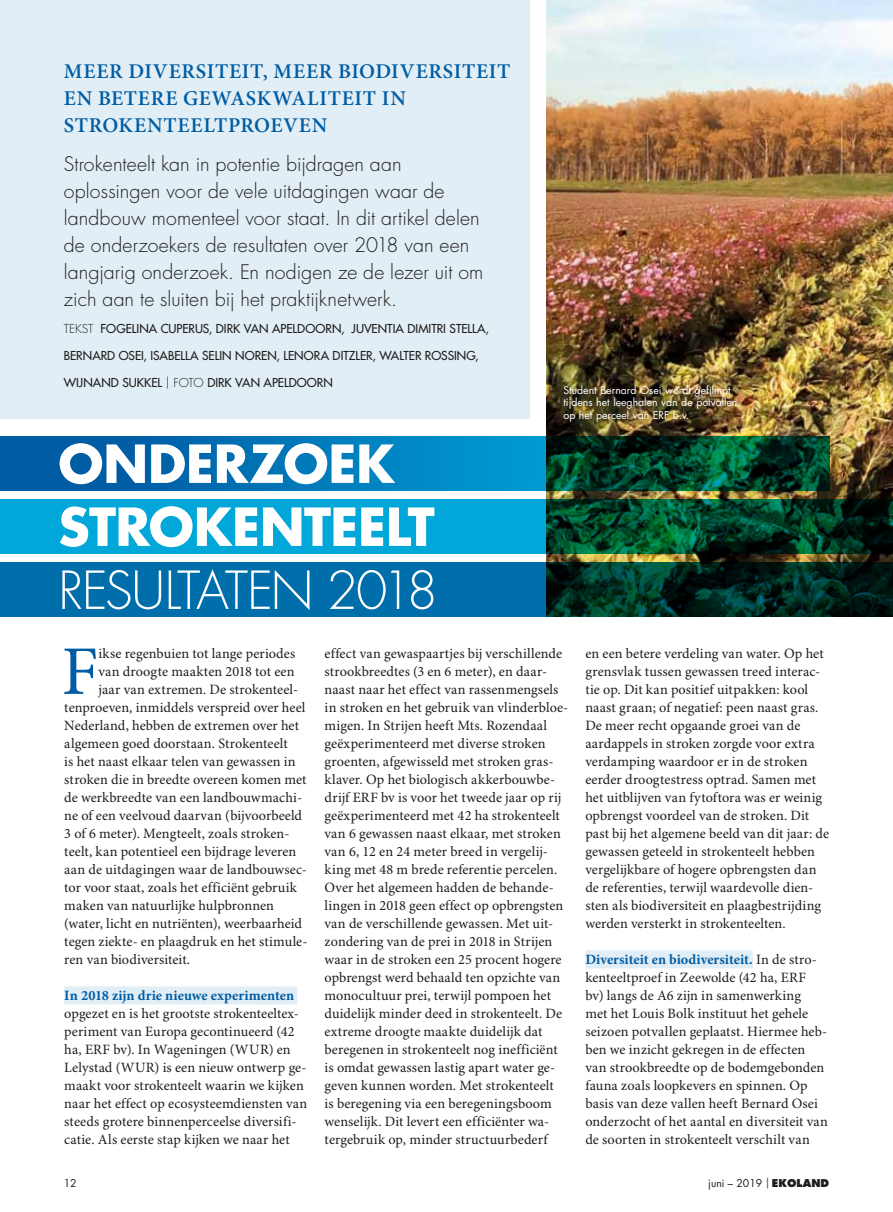
<style>
.page{position:relative;width:893px;height:1212px;background:#fff}
.page>*{position:absolute;margin:0;border:0;box-sizing:border-box;transform-origin:0 0}
.t1{font:69.6px "Minion Pro";color:#005da4}
.t2{font:700 51px/63px "Futura Std";letter-spacing:-.005em;color:#fff}
.t3{font:300 51px "Futura Std";letter-spacing:-.06em;color:#fff}
.t4{font:600 21px/27px "Minion Pro";letter-spacing:.035em;color:#005da4}
.t5{font:300 19.5px/27px "Futura Std";letter-spacing:.01em;color:#1d1d1b}
.t6{font:14.25px/18px "Minion Pro";letter-spacing:.005em;color:#1d1d1b}
.t7{font:700 14.25px "Minion Pro";color:#005da4}
.t8{font:500 12px "Futura Std";color:#1d1d1b}
.t9{font:10.5px/12.6px "Futura Std";color:#fff}
.t10{font:10.5px "Futura Std";color:#1d1d1b}
.s1{font-weight:300}
.s2{font-weight:700;color:#005da4}
.s3{font-weight:500}
.s4{font-weight:800}
</style>
<div class="page">
<div style="left:0;top:0;width:529px;height:419px;background:#e2eef5"></div>
<img style="left:546px;top:0;width:347px;height:562px">
<div style="left:64px;top:986px;width:233px;height:18px;background:#e2eef5"></div>
<div style="left:585px;top:950px;width:168px;height:18px;background:#e2eef5"></div>
<svg style="left:0;top:499px;width:893px;height:54px;background:#007e93"></svg>
<svg style="left:0;top:562px;width:893px;height:54px;background:#005274"></svg>
<svg style="left:0;top:436px;width:829px;height:54px;background:#006285"></svg>
<h3 class="t4" style="left:64px;top:59px;width:448px">MEER DIVERSITEIT, MEER BIODIVERSITEIT<br>EN BETERE GEWASKWALITEIT IN<br>STROKENTEELTPROEVEN</h3>
<p class="t5" style="left:64px;top:151px;width:421px">Strokenteelt kan in potentie bijdragen aan oplossingen voor de vele uitdagingen waar de landbouw momenteel voor staat. In dit artikel delen de onderzoekers de resultaten over 2018 van een langjarig onderzoek. En nodigen ze de lezer uit om zich aan te sluiten bij het praktijknetwerk.</p>
<p class="t8" style="left:64px;top:321px;width:427px"><span class="s1">Tekst</span> FOGELINA CUPERUS, DIRK VAN APELDOORN, JUVENTIA DIMITRI STELLA,</p>
<p class="t8" style="left:64px;top:348px;width:416px">BERNARD OSEI, ISABELLA SELIN NOREN, LENORA DITZLER, WALTER ROSSING,</p>
<p class="t8" style="left:64px;top:375px;width:271px">WIJNAND SUKKEL <span class="s1">| foto</span> DIRK VAN APELDOORN</p>
<h2 class="t2" style="left:58px;top:432px;width:378px">ONDERZOEK<br>STROKENTEELT</h2>
<h2 class="t3" style="left:58px;top:559px;width:381px">resultaten 2018</h2>
<p class="t9" style="left:563px;top:383px;width:176px">Student Bernard Osei wordt gefilmpt tijdens het leeghalen van de potvallen op het perceel van ERF b.v.</p>
<h1 class="t1" style="left:62px;top:630px;width:38px">F</h1>
<p class="t6" style="left:98px;top:645px;width:198px">ikse regenbuien tot lange periodes</p>
<p class="t6" style="left:98px;top:663px;width:198px">van droogte maakten 2018 tot een</p>
<p class="t6" style="left:98px;top:681px;width:201px">jaar van extremen. De strokenteel-</p>
<p class="t6" style="left:64px;top:699px;width:243px">tenproeven, inmiddels verspreid over heel</p>
<p class="t6" style="left:64px;top:717px;width:236px">Nederland, hebben de extremen over het</p>
<p class="t6" style="left:64px;top:735px;width:225px">algemeen goed doorstaan. Strokenteelt</p>
<p class="t6" style="left:64px;top:753px;width:233px">is het naast elkaar telen van gewassen in</p>
<p class="t6" style="left:64px;top:771px;width:244px">stroken die in breedte overeen komen met</p>
<p class="t6" style="left:64px;top:789px;width:239px">de werkbreedte van een landbouwmachi-</p>
<p class="t6" style="left:64px;top:807px;width:239px">ne of een veelvoud daarvan (bijvoorbeeld</p>
<p class="t6" style="left:64px;top:825px;width:227px">3 of 6 meter). Mengteelt, zoals stroken-</p>
<p class="t6" style="left:64px;top:843px;width:233px">teelt, kan potentieel een bijdrage leveren</p>
<p class="t6" style="left:64px;top:861px;width:244px">aan de uitdagingen waar de landbouwsec-</p>
<p class="t6" style="left:64px;top:879px;width:234px">tor voor staat, zoals het efficiënt gebruik</p>
<p class="t6" style="left:64px;top:897px;width:211px">maken van natuurlijke hulpbronnen</p>
<p class="t6" style="left:64px;top:915px;width:239px">(water, licht en nutriënten), weerbaarheid</p>
<p class="t6" style="left:64px;top:933px;width:245px">tegen ziekte- en plaagdruk en het stimule-</p>
<p class="t6" style="left:64px;top:951px;width:127px">ren van biodiversiteit.</p>
<p class="t7" style="left:64px;top:987px;width:231px">In 2018 zijn drie nieuwe experimenten</p>
<p class="t6" style="left:64px;top:1005px;width:245px">opgezet en is het grootste strokenteeltex&shy;periment van Europa gecontinueerd (42 ha, ERF bv). In Wageningen (WUR) en Lelystad (WUR) is een nieuw ontwerp ge&shy;maakt voor strokenteelt waarin we kijken naar het effect op ecosysteemdiensten van steeds grotere binnenperceelse diversifi&shy;catie. Als eerste stap kijken we naar het</p>
<p class="t6" style="left:325px;top:645px;width:245px">effect van gewaspaartjes bij verschillende strookbreedtes (3 en 6 meter), en daar&shy;naast naar het effect van rassenmengsels in stroken en het gebruik van vlinderbloe&shy;migen. In Strijen heeft Mts. Rozendaal geëxperimenteerd met diverse stroken groenten, afgewisseld met stroken gras&shy;klaver. Op het biologisch akkerbouwbe&shy;drijf ERF bv is voor het tweede jaar op rij geëxperimenteerd met 42 ha strokenteelt van 6 gewassen naast elkaar, met stroken van 6, 12 en 24 meter breed in vergelij&shy;king met 48 m brede referentie percelen.<br>Over het algemeen hadden de behande&shy;lingen in 2018 geen effect op opbrengsten van de verschillende gewassen. Met uit&shy;zondering van de prei in 2018 in Strijen waar in de stroken een 25 procent hogere opbrengst werd behaald ten opzichte van monocultuur prei, terwijl pompoen het duidelijk minder deed in strokenteelt. De extreme droogte maakte duidelijk dat beregenen in strokenteelt nog inefficiënt is omdat gewassen lastig apart water ge&shy;geven kunnen worden. Met strokenteelt<br>is beregening via een beregeningsboom wenselijk. Dit levert een efficiënter wa&shy;tergebruik op, minder structuurbederf</p>
<p class="t6" style="left:585px;top:645px;width:245px">en een betere verdeling van water. Op het grensvlak tussen gewassen treed interac&shy;tie op. Dit kan positief uitpakken: kool naast graan; of negatief: peen naast gras.<br>De meer recht opgaande groei van de aardappels in stroken zorgde voor extra verdamping waardoor er in de stroken eerder droogtestress optrad. Samen met het uitblijven van fytoftora was er weinig opbrengst voordeel van de stroken. Dit past bij het algemene beeld van dit jaar: de gewassen geteeld in strokenteelt hebben vergelijkbare of hogere opbrengsten dan de referenties, terwijl waardevolle dien&shy;sten als biodiversiteit en plaagbestrijding werden versterkt in strokenteelten.</p>
<p class="t6" style="left:585px;top:951px;width:244px"><span class="s2">Diversiteit en biodiversiteit.</span> In de stro&shy;kenteeltproef in Zeewolde (42 ha, ERF<br>bv) langs de A6 zijn in samenwerking<br>met het Louis Bolk instituut het gehele seizoen potvallen geplaatst. Hiermee heb&shy;ben we inzicht gekregen in de effecten van strookbreedte op de bodemgebonden fauna zoals loopkevers en spinnen. Op basis van deze vallen heeft Bernard Osei onderzocht of het aantal en diversiteit van de soorten in strokenteelt verschilt van</p>
<p class="t10" style="left:64px;top:1176px;width:14px">12</p>
<p class="t10" style="left:708px;top:1176px;width:122px">juni – 2019 <span class="s3">|</span> <span class="s4">EKOLAND</span></p>
</div>
